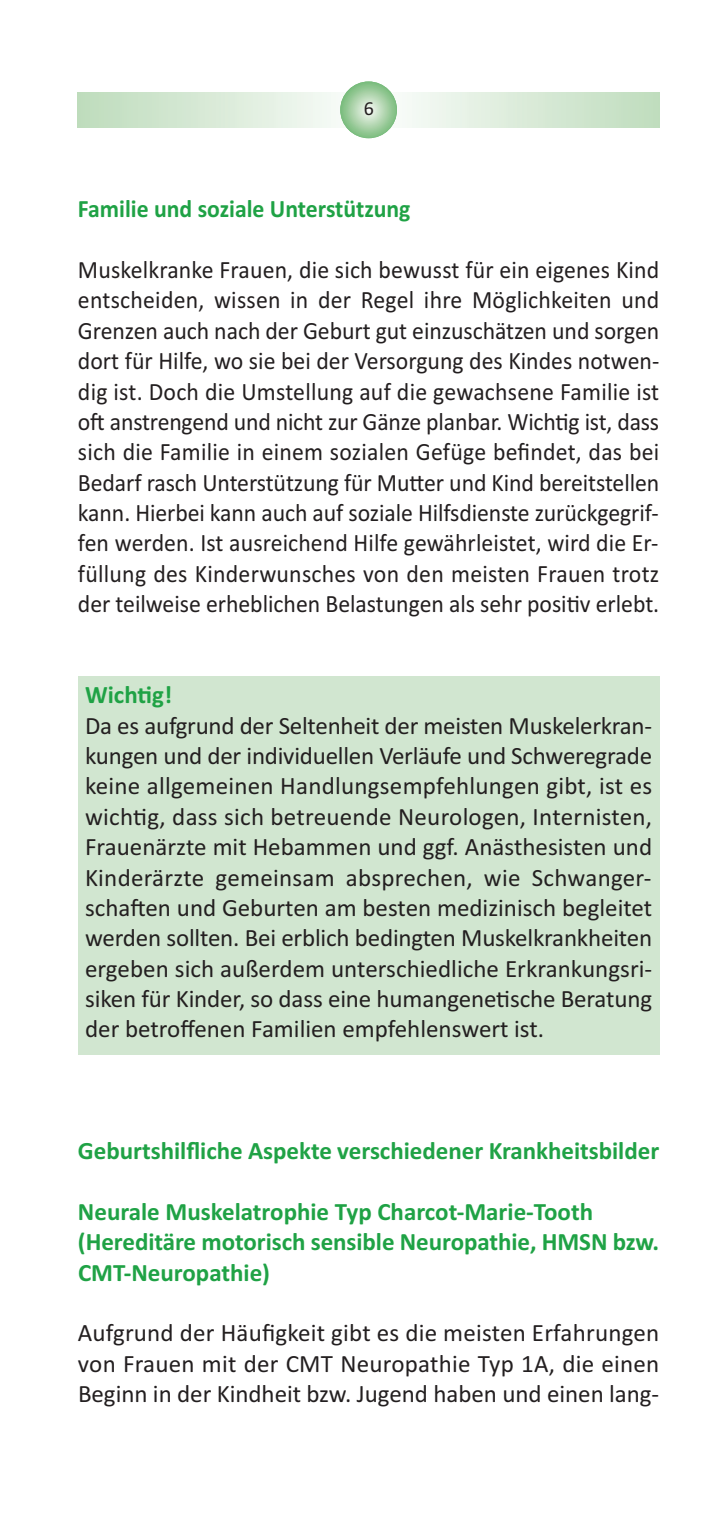
<style>
.page{position:relative;width:716px;height:1531px;background:#fff}
.page>*{position:absolute;margin:0;border:0;box-sizing:border-box;transform-origin:0 0}
.t1{font:25px/30.5px "Calibri";color:#231f20;text-align:justify}
.t2{font:25px/30.2px "Calibri";color:#231f20;text-align:justify;scale:.95 1}
.t3{font:700 25px/30.5px "Calibri";color:#1fa245}
.t4{font:700 25px "Calibri";color:#1fa245;scale:.95 1}
.t5{font:20px "Calibri";color:#231f20}
</style>
<div class="page">
<div style="left:78px;top:676px;width:581px;height:379px;background:#d1e6d0"></div>
<svg style="left:78px;top:92px;width:581px;height:36px;background:#d9ead8"></svg>
<svg style="left:340px;top:81px;width:57px;height:57px;background:#a4cfa4"></svg>
<p class="t5" style="left:364px;top:97px;width:12px">6</p>
<p class="t4" style="left:78px;top:194px;width:351px">Familie und soziale Unterstützung</p>
<p class="t2" style="left:78px;top:254px;width:613px">Muskelkranke Frauen, die sich bewusst für ein eigenes Kind entscheiden, wissen in der Regel ihre Möglichkeiten und Grenzen auch nach der Geburt gut einzuschätzen und sorgen dort für Hilfe, wo sie bei der Versorgung des Kindes notwen&shy;dig ist. Doch die Umstellung auf die gewachsene Familie ist oft anstrengend und nicht zur Gänze planbar. Wichtig ist, dass sich die Familie in einem sozialen Gefüge befindet, das bei Bedarf rasch Unterstützung für Mutter und Kind bereitstellen kann. Hierbei kann auch auf soziale Hilfsdienste zurückgegrif&shy;fen werden. Ist ausreichend Hilfe gewährleistet, wird die Er&shy;füllung des Kinderwunsches von den meisten Frauen trotz der teilweise erheblichen Belastungen als sehr positiv erlebt.</p>
<p class="t3" style="left:85px;top:679px;width:89px">Wichtig!</p>
<p class="t1" style="left:85px;top:710px;width:568px">Da es aufgrund der Seltenheit der meisten Muskelerkran&shy;kungen und der individuellen Verläufe und Schweregrade keine allgemeinen Handlungsempfehlungen gibt, ist es wichtig, dass sich betreuende Neurologen, Internisten, Frauenärzte mit Hebammen und ggf. Anästhesisten und Kinderärzte gemeinsam absprechen, wie Schwanger&shy;schaften und Geburten am besten medizinisch begleitet werden sollten. Bei erblich bedingten Muskelkrankheiten ergeben sich außerdem unterschiedliche Erkrankungsri&shy;siken für Kinder, so dass eine humangenetische Beratung der betroffenen Familien empfehlenswert ist.</p>
<p class="t3" style="left:78px;top:1135px;width:583px">Geburtshilfliche Aspekte verschiedener Krankheitsbilder</p>
<p class="t3" style="left:78px;top:1196px;width:583px">Neurale Muskelatrophie Typ Charcot-Marie-Tooth (Hereditäre motorisch sensible Neuropathie, HMSN bzw.<br>CMT-Neuropathie)</p>
<p class="t1" style="left:78px;top:1317px;width:583px">Aufgrund der Häufigkeit gibt es die meisten Erfahrungen von Frauen mit der CMT Neuropathie Typ 1A, die einen Beginn in der Kindheit bzw. Jugend haben und einen lang-</p>
</div>
